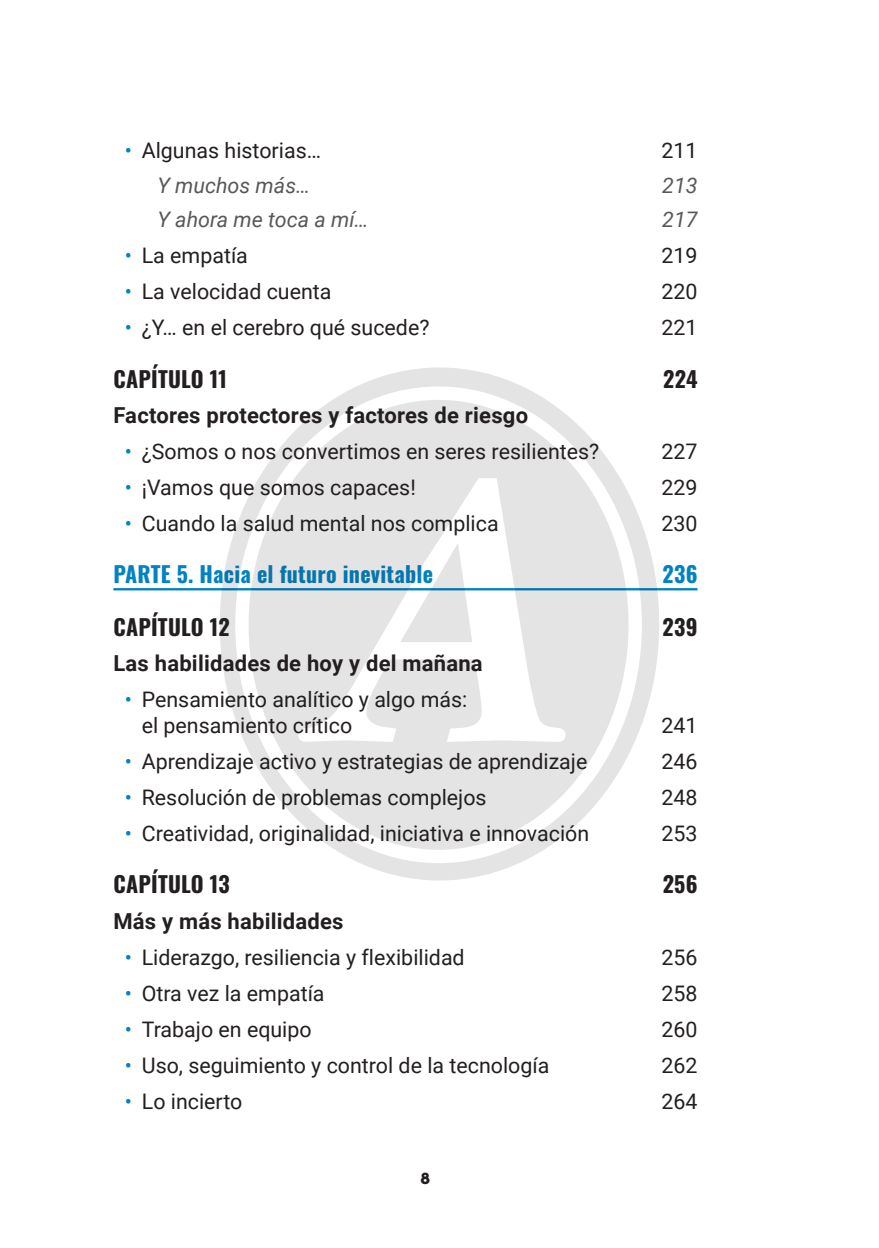
<style>
.page{position:relative;width:879px;height:1248px;background:#fff}
.page>*{position:absolute;margin:0;border:0;box-sizing:border-box;transform-origin:0 0}
.t1{font:700 22px "Roboto";letter-spacing:.01em;color:#231f20}
.t2{font:22px "Oswald";letter-spacing:.01em;color:#231f20}
.t3{font:22px "Oswald";letter-spacing:.01em;color:#0082c3}
.t4{font:21.4px/26px "Roboto";color:#231f20}
.t5{font:italic 21.4px "Roboto";color:#57585a}
.t6{font:16px "Intro";color:#231f20}
.s1{color:#0082c3}
</style>
<div class="page">
<hr style="left:113px;top:588px;width:584px;height:2px;background:#0082c3">
<svg style="left:220px;top:367px;width:439px;height:513px"></svg>
<svg style="left:249px;top:400px;width:379px;height:449px;fill:#e5e4e4"></svg>
<svg style="left:400px;top:544px;width:72px;height:98px"></svg>
<p class="t4" style="left:125px;top:136px;width:198px"><span class="s1">•</span> Algunas historias…</p>
<p class="t4" style="left:661px;top:136px;width:38px">211</p>
<p class="t5" style="left:157px;top:170px;width:154px">Y muchos más…</p>
<p class="t5" style="left:662px;top:170px;width:37px">213</p>
<p class="t5" style="left:157px;top:204px;width:213px">Y ahora me toca a mí…</p>
<p class="t5" style="left:662px;top:204px;width:37px">217</p>
<p class="t4" style="left:125px;top:242px;width:125px"><span class="s1">•</span> La empatía</p>
<p class="t4" style="left:661px;top:242px;width:38px">219</p>
<p class="t4" style="left:125px;top:278px;width:208px"><span class="s1">•</span> La velocidad cuenta</p>
<p class="t4" style="left:661px;top:278px;width:38px">220</p>
<p class="t4" style="left:125px;top:314px;width:306px"><span class="s1">•</span> ¿Y… en el cerebro qué sucede?</p>
<p class="t4" style="left:661px;top:314px;width:38px">221</p>
<p class="t2" style="left:113px;top:359px;width:115px">CAPÍTULO 11</p>
<p class="t2" style="left:663px;top:359px;width:36px">224</p>
<p class="t1" style="left:113px;top:399px;width:416px">Factores protectores y factores de riesgo</p>
<p class="t4" style="left:125px;top:437px;width:476px"><span class="s1">•</span> ¿Somos o nos convertimos en seres resilientes?</p>
<p class="t4" style="left:661px;top:437px;width:38px">227</p>
<p class="t4" style="left:125px;top:473px;width:292px"><span class="s1">•</span> ¡Vamos que somos capaces!</p>
<p class="t4" style="left:661px;top:473px;width:38px">229</p>
<p class="t4" style="left:125px;top:509px;width:375px"><span class="s1">•</span> Cuando la salud mental nos complica</p>
<p class="t4" style="left:661px;top:509px;width:38px">230</p>
<p class="t3" style="left:113px;top:554px;width:321px">PARTE 5. Hacia el futuro inevitable</p>
<p class="t3" style="left:662px;top:554px;width:36px">236</p>
<p class="t2" style="left:113px;top:607px;width:118px">CAPÍTULO 12</p>
<p class="t2" style="left:662px;top:607px;width:36px">239</p>
<p class="t1" style="left:113px;top:647px;width:371px">Las habilidades de hoy y del mañana</p>
<p class="t4" style="left:142px;top:685px;width:327px;text-indent:-17px"><span class="s1">•</span> Pensamiento analítico y algo más: el pensamiento crítico</p>
<p class="t4" style="left:661px;top:711px;width:38px">241</p>
<p class="t4" style="left:125px;top:747px;width:464px"><span class="s1">•</span> Aprendizaje activo y estrategias de aprendizaje</p>
<p class="t4" style="left:661px;top:747px;width:38px">246</p>
<p class="t4" style="left:125px;top:783px;width:363px"><span class="s1">•</span> Resolución de problemas complejos</p>
<p class="t4" style="left:661px;top:783px;width:38px">248</p>
<p class="t4" style="left:125px;top:819px;width:466px"><span class="s1">•</span> Creatividad, originalidad, iniciativa e innovación</p>
<p class="t4" style="left:661px;top:819px;width:38px">253</p>
<p class="t2" style="left:113px;top:864px;width:118px">CAPÍTULO 13</p>
<p class="t2" style="left:663px;top:864px;width:36px">256</p>
<p class="t1" style="left:113px;top:905px;width:232px">Más y más habilidades</p>
<p class="t4" style="left:125px;top:943px;width:341px"><span class="s1">•</span> Liderazgo, resiliencia y flexibilidad</p>
<p class="t4" style="left:661px;top:943px;width:38px">256</p>
<p class="t4" style="left:125px;top:979px;width:201px"><span class="s1">•</span> Otra vez la empatía</p>
<p class="t4" style="left:661px;top:979px;width:38px">258</p>
<p class="t4" style="left:125px;top:1015px;width:188px"><span class="s1">•</span> Trabajo en equipo</p>
<p class="t4" style="left:661px;top:1015px;width:38px">260</p>
<p class="t4" style="left:125px;top:1051px;width:426px"><span class="s1">•</span> Uso, seguimiento y control de la tecnología</p>
<p class="t4" style="left:661px;top:1051px;width:38px">262</p>
<p class="t4" style="left:125px;top:1087px;width:119px"><span class="s1">•</span> Lo incierto</p>
<p class="t4" style="left:661px;top:1087px;width:38px">264</p>
<p class="t6" style="left:420px;top:1168px;width:11px">8</p>
</div>
